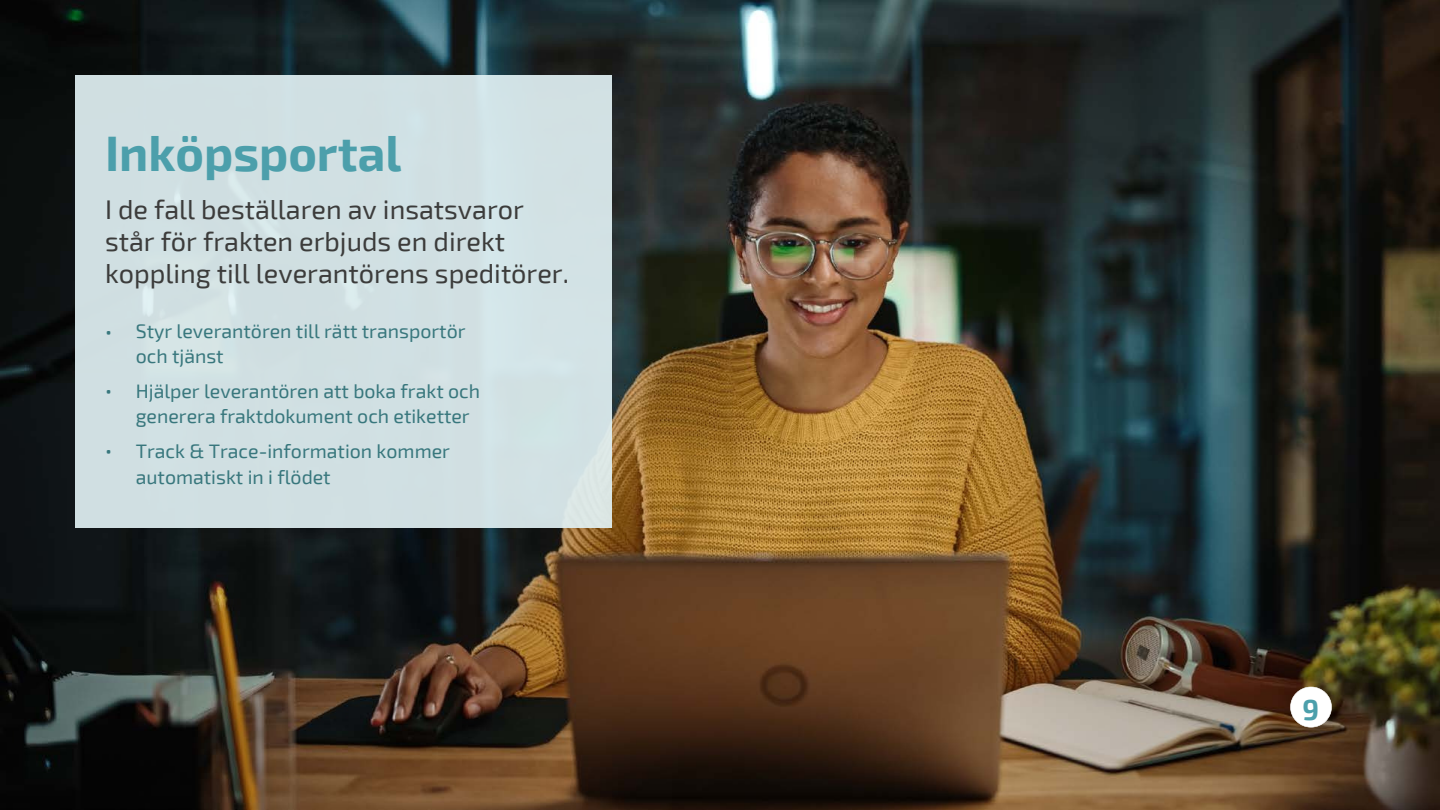
<style>
.page{position:relative;width:1440px;height:810px;background:#fff}
.page>*{position:absolute;margin:0;border:0;box-sizing:border-box;transform-origin:0 0}
.t1{font:700 48.75px "Exo 2";color:#4c9fab}
.t2{font:700 28.35px "Exo 2";color:#4c9fab}
.t3{font:27px/32.1px "Exo 2";color:#3c3c3b}
.t4{font:19.5px/25.3px "Exo 2";color:#38777d}
</style>
<div class="page">
<img style="left:0;top:0;width:1440px;height:810px">
<div style="left:75px;top:76px;width:537px;height:452px;background:#d1e0e3"></div>
<img style="left:1292px;top:690px;width:46px;height:44px">
<svg style="left:1290px;top:687px;width:42px;height:40px"></svg>
<h1 class="t1" style="left:105px;top:122px;width:298px">Inköpsportal</h1>
<h3 class="t3" style="left:105px;top:193px;width:465px">I de fall beställaren av insatsvaror står för frakten erbjuds en direkt koppling till leverantörens speditörer.</h3>
<p class="t4" style="left:136px;top:318px;width:331px;text-indent:-31px">• Styr leverantören till rätt transportör och tjänst</p>
<p class="t4" style="left:136px;top:378px;width:346px">Hjälper leverantören att boka frakt och generera fraktdokument och etiketter</p>
<p class="t4" style="left:136px;top:438px;width:316px">Track &amp; Trace-information kommer automatiskt in i flödet</p>
<p class="t4" style="left:105px;top:376px;width:9px">•</p>
<p class="t4" style="left:105px;top:437px;width:9px">•</p>
<h2 class="t2" style="left:1303px;top:691px;width:18px">9</h2>
</div>
